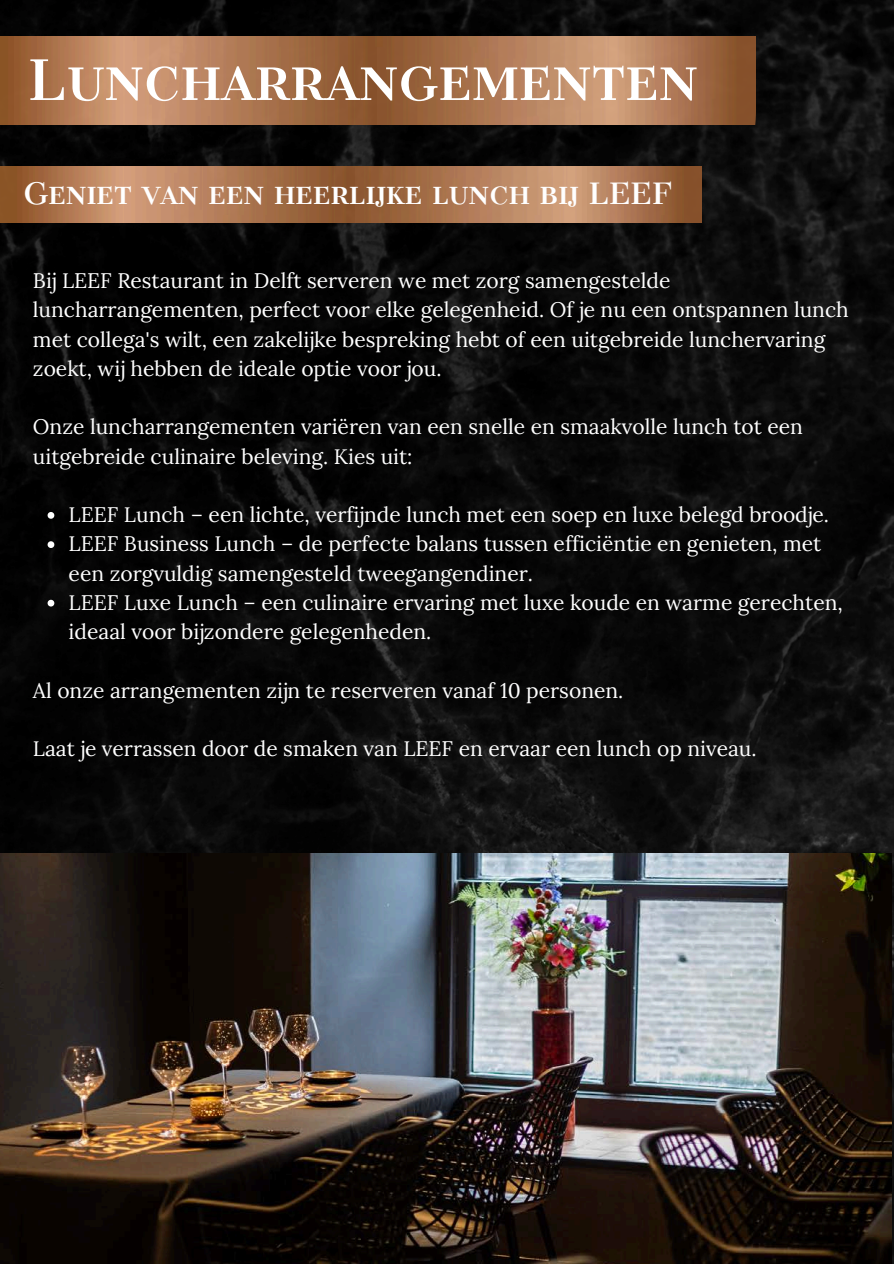
<style>
.page{position:relative;width:894px;height:1264px;background:#fff}
.page>*{position:absolute;margin:0;border:0;box-sizing:border-box;transform-origin:0 0}
.t1{font:700 58.05px "TT Tsars C";color:#fff}
.t2{font:700 30.45px "TT Tsars C";color:#fff}
.t3{font:21px/29.2px "Lora";color:#fff}
</style>
<div class="page">
<img style="left:0;top:0;width:893px;height:1263px">
<img style="left:0;top:853px;width:891px;height:410px">
<img style="left:0;top:37px;width:755px;height:88px">
<svg style="left:48px;top:512px;width:6px;height:6px"></svg>
<svg style="left:48px;top:541px;width:6px;height:7px"></svg>
<svg style="left:48px;top:599px;width:6px;height:7px"></svg>
<img style="left:0;top:166px;width:701px;height:56px">
<h1 class="t1" style="left:28px;top:48px;width:671px">Luncharrangementen</h1>
<p class="t2" style="left:23px;top:176px;width:650px">Geniet van een heerlijke lunch bij LEEF</p>
<p class="t3" style="left:33px;top:266px;width:817px">Bij LEEF Restaurant in Delft serveren we met zorg samengestelde luncharrangementen, perfect voor elke gelegenheid. Of je nu een ontspannen lunch met collega's wilt, een zakelijke bespreking hebt of een uitgebreide lunchervaring zoekt, wij hebben de ideale optie voor jou.</p>
<h2 class="t3" style="left:33px;top:412px;width:771px">Onze luncharrangementen variëren van een snelle en smaakvolle lunch tot een uitgebreide culinaire beleving. Kies uit:</h2>
<p class="t3" style="left:69px;top:500px;width:761px">LEEF Lunch – een lichte, verfijnde lunch met een soep en luxe belegd broodje.</p>
<p class="t3" style="left:69px;top:529px;width:754px">LEEF Business Lunch – de perfecte balans tussen efficiëntie en genieten, met een zorgvuldig samengesteld tweegangendiner.</p>
<p class="t3" style="left:69px;top:587px;width:775px">LEEF Luxe Lunch – een culinaire ervaring met luxe koude en warme gerechten, ideaal voor bijzondere gelegenheden.</p>
<p class="t3" style="left:33px;top:675px;width:591px">Al onze arrangementen zijn te reserveren vanaf 10 personen.</p>
<p class="t3" style="left:33px;top:734px;width:725px">Laat je verrassen door de smaken van LEEF en ervaar een lunch op niveau.</p>
</div>
